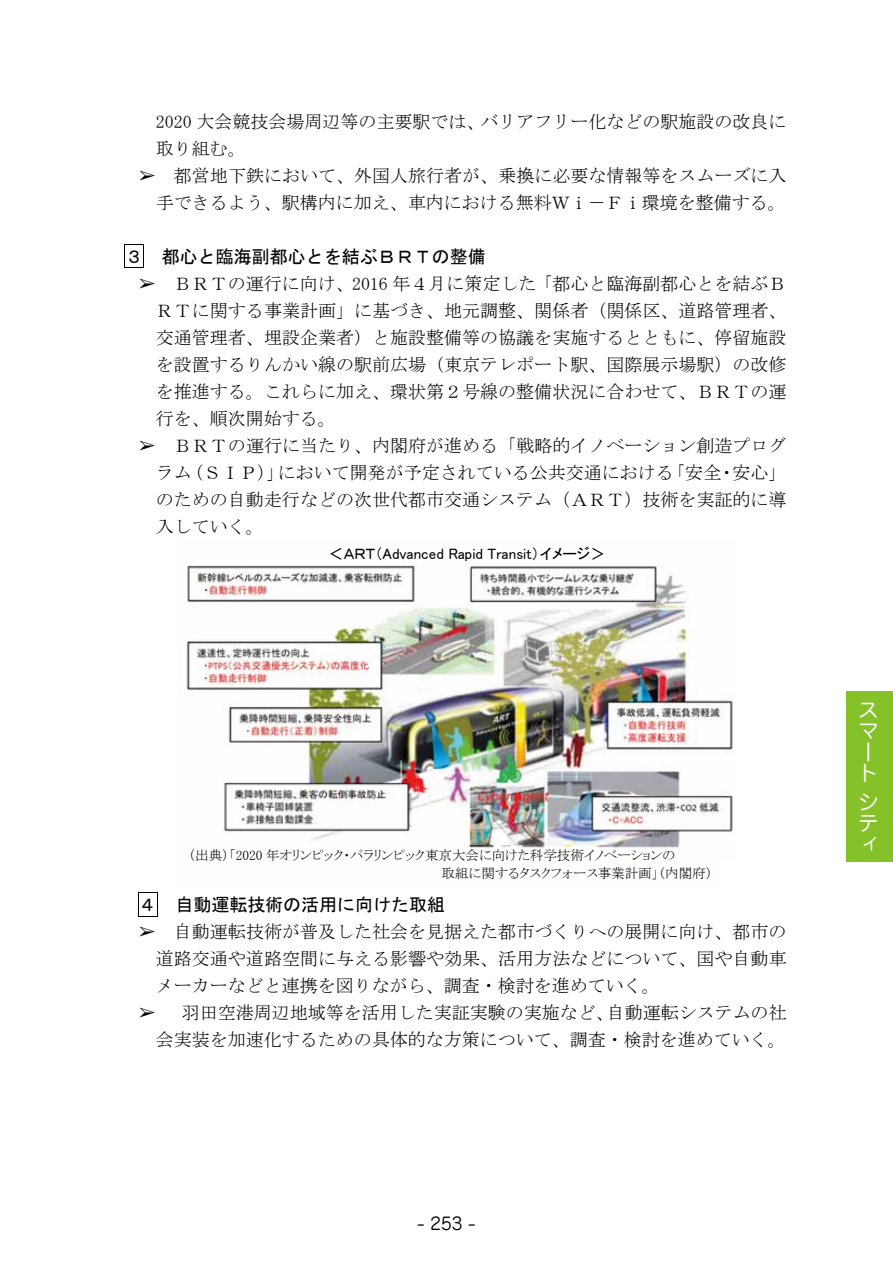
<style>
.page{position:relative;width:893px;height:1263px;background:#fff}
.page>*{position:absolute;margin:0;border:0;box-sizing:border-box;transform-origin:0 0}
.t1{font:21.3px/21.3px "Jun 201 Pro";color:#fff}
.t2{font:18px/27px "MS Mincho";color:#000;text-align:justify}
.t3{font:18px "MS Gothic";color:#000}
.t4{font:16.95px "Jun 201 Pro";color:#000}
.t5{font:15px "MS P Gothic";color:#000}
.t6{font:13.5px/17.9px "MS P Mincho";color:#000}
</style>
<div class="page">
<div style="left:846px;top:692px;width:47px;height:170px;background:#85c129"></div>
<svg style="left:124px;top:244px;width:20px;height:24px"></svg>
<svg style="left:138px;top:892px;width:20px;height:25px"></svg>
<img style="left:186px;top:564px;width:547px;height:282px">
<img style="left:468px;top:846px;width:211px;height:10px">
<p class="t2" style="left:156px;top:108px;width:632px">2020 大会競技会場周辺等の主要駅では、バリアフリー化などの駅施設の改良に取り組む。</p>
<p class="t2" style="left:138px;top:162px;width:650px;text-align:right">➢ 都営地下鉄において、外国人旅行者が、乗換に必要な情報等をスムーズに入手できるよう、駅構内に加え、車内における無料Ｗｉ－Ｆｉ環境を整備する。</p>
<p class="t3" style="left:125px;top:247px;width:362px">３ 都心と臨海副都心とを結ぶＢＲＴの整備</p>
<p class="t2" style="left:156px;top:270px;width:632px;text-indent:-18px">➢ ＢＲＴの運行に向け、2016 年４月に策定した「都心と臨海副都心とを結ぶＢＲＴに関する事業計画」に基づき、地元調整、関係者（関係区、道路管理者、交通管理者、埋設企業者）と施設整備等の協議を実施するとともに、停留施設を設置するりんかい線の駅前広場（東京テレポート駅、国際展示場駅）の改修を推進する。これらに加え、環状第２号線の整備状況に合わせて、ＢＲＴの運行を、順次開始する。</p>
<p class="t2" style="left:156px;top:432px;width:632px;text-indent:-18px">➢ ＢＲＴの運行に当たり、内閣府が進める「戦略的イノベーション創造プログラム（ＳＩＰ）」において開発が予定されている公共交通における「安全・安心」のための自動走行などの次世代都市交通システム（ＡＲＴ）技術を実証的に導入していく。</p>
<p class="t5" style="left:329px;top:546px;width:278px">＜ＡＲＴ（Advanced Rapid Transit）イメージ＞</p>
<p class="t6" style="left:442px;top:846px;width:272px;text-indent:-253px">（出典）「2020 年オリンピック・パラリンピック東京大会に向けた科学技術イノベーションの<br>取組に関するタスクフォース事業計画」（内閣府）</p>
<p class="t3" style="left:139px;top:895px;width:308px">４ 自動運転技術の活用に向けた取組</p>
<p class="t2" style="left:156px;top:918px;width:632px;text-indent:-18px">➢ 自動運転技術が普及した社会を見据えた都市づくりへの展開に向け、都市の道路交通や道路空間に与える影響や効果、活用方法などについて、国や自動車メーカーなどと連携を図りながら、調査・検討を進めていく。</p>
<p class="t2" style="left:138px;top:999px;width:650px;text-align:right">➢ 羽田空港周辺地域等を活用した実証実験の実施など、自動運転システムの社会実装を加速化するための具体的な方策について、調査・検討を進めていく。</p>
<p class="t4" style="left:417px;top:1210px;width:60px">- 253 -</p>
<p class="t1" style="left:858px;top:696px;width:21px">スマート</p>
<p class="t1" style="left:858px;top:789px;width:21px;text-align:justify">シティ</p>
</div>
